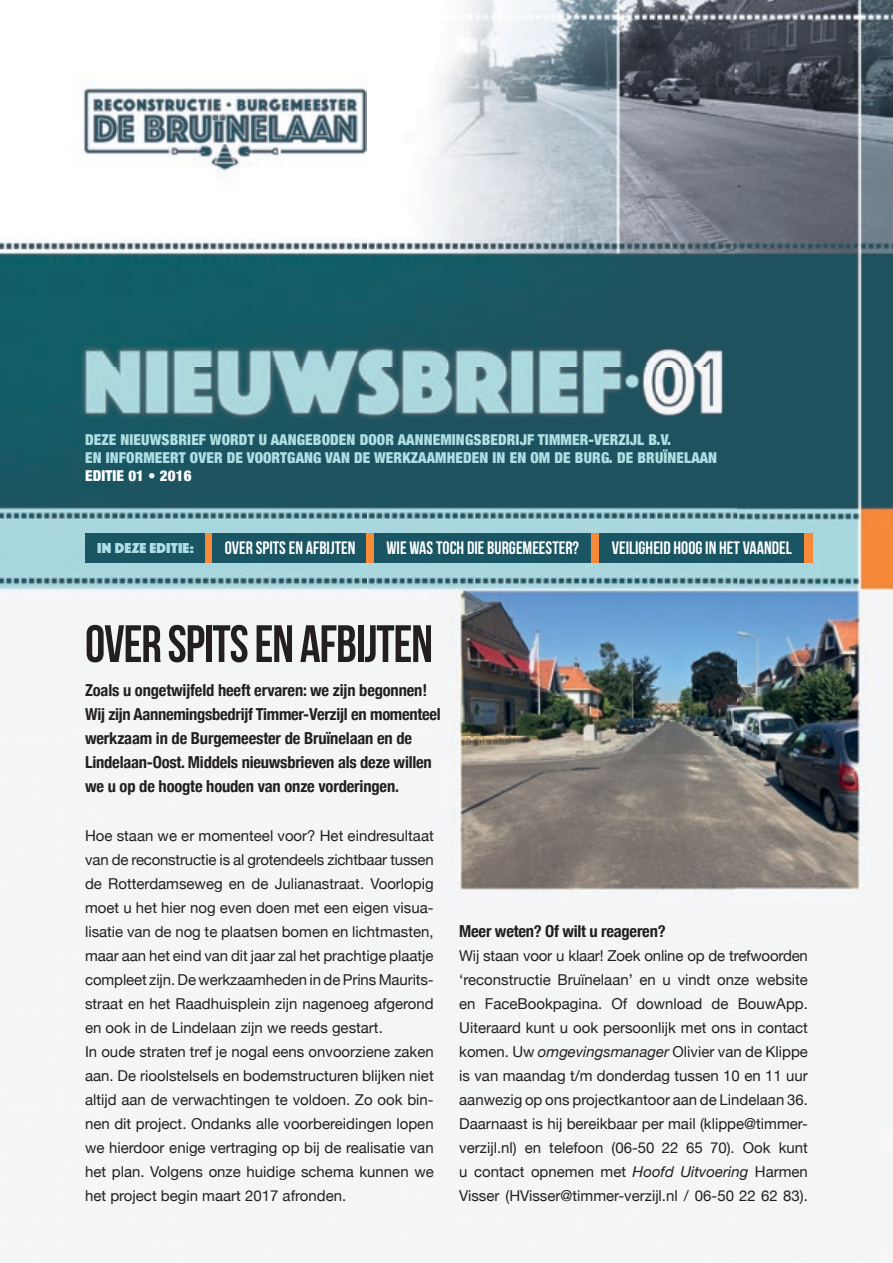
<style>
.page{position:relative;width:893px;height:1263px;background:#fff}
.page>*{position:absolute;margin:0;border:0;box-sizing:border-box;transform-origin:0 0}
.t1{font:52.5px "Bebas Neue";letter-spacing:-.02em;color:#231f20}
.t2{font:18px "Bebas Neue";color:#fff}
.t3{font:700 condensed 16.5px/24px "Helvetica Neue";letter-spacing:-.01em;color:#231f20}
.t4{font:15px/24px "Helvetica Neue";color:#231f20}
.t5{font:900 condensed 15px/18px "Helvetica Neue";letter-spacing:.01em;color:#afdfe5}
.t6{font:900 condensed 15px "Helvetica Neue";letter-spacing:.01em;color:#fff}
.t7{font:15px "Phosphate Solid";letter-spacing:.01em;color:#afdfe5}
.s1{font-style:italic}
</style>
<div class="page">
<img style="left:0;top:0;width:893px;height:1263px">
<div style="left:94px;top:533px;width:119px;height:29px;background:#f68a39"></div>
<div style="left:221px;top:533px;width:153px;height:29px;background:#f68a39"></div>
<div style="left:446px;top:533px;width:154px;height:29px;background:#f68a39"></div>
<div style="left:659px;top:533px;width:153px;height:29px;background:#f68a39"></div>
<div style="left:85px;top:533px;width:119px;height:29px;background:#195563"></div>
<div style="left:213px;top:533px;width:153px;height:29px;background:#195563"></div>
<div style="left:374px;top:533px;width:217px;height:29px;background:#195563"></div>
<div style="left:600px;top:533px;width:204px;height:29px;background:#195563"></div>
<p class="t5" style="left:85px;top:430px;width:634px">DEZE NIEUWSBRIEF WORDT U AANGEBODEN DOOR AANNEMINGSBEDRIJF TIMMER-VERZIJL B.V.<br>EN INFORMEERT OVER DE VOORTGANG VAN DE WERKZAAMHEDEN IN EN OM DE BURG. DE BRUÏNELAAN</p>
<p class="t6" style="left:85px;top:463px;width:108px">EDITIE 01 • 2016</p>
<p class="t7" style="left:97px;top:537px;width:98px">IN DEZE EDITIE:</p>
<p class="t2" style="left:225px;top:538px;width:132px">OVER SPITS EN AFBIJTEN</p>
<p class="t2" style="left:386px;top:538px;width:194px">WIE WAS TOCH DIE BURGEMEESTER?</p>
<p class="t2" style="left:612px;top:538px;width:182px">VEILIGHEID HOOG IN HET VAANDEL</p>
<h1 class="t1" style="left:85px;top:615px;width:349px">OVER SPITS EN AFBIJTEN</h1>
<p class="t3" style="left:85px;top:677px;width:357px">Zoals u ongetwijfeld heeft ervaren: we zijn begonnen!<br>Wij zijn Aannemingsbedrijf Timmer-Verzijl en momenteel werkzaam in de Burgemeester de Bruïnelaan en de Lindelaan-Oost. Middels nieuws brieven als deze willen we u op de hoogte houden van onze vorderingen.</p>
<p class="t4" style="left:85px;top:825px;width:350px">Hoe staan we er momenteel voor? Het eindresultaat van de reconstructie is al grotendeels zichtbaar tussen de Rotterdamseweg en de Julianastraat. Voorlopig moet u het hier nog even doen met een eigen visua&shy;lisatie van de nog te plaatsen bomen en lichtmasten, maar aan het eind van dit jaar zal het prachtige plaatje compleet zijn. De werkzaamheden in de Prins Maurits&shy;straat en het Raadhuisplein zijn nagenoeg afgerond en ook in de Lindelaan zijn we reeds gestart.<br>In oude straten tref je nogal eens onvoorziene zaken aan. De rioolstelsels en bodemstructuren blijken niet altijd aan de verwachtingen te voldoen. Zo ook bin&shy;nen dit project. Ondanks alle voorbereidingen lopen we hierdoor enige vertraging op bij de realisatie van het plan. Volgens onze huidige schema kunnen we het project begin maart 2017 afronden.</p>
<p class="t3" style="left:459px;top:918px;width:208px">Meer weten? Of wilt u reageren?</p>
<p class="t4" style="left:459px;top:944px;width:350px;text-align:justify">Wij staan voor u klaar! Zoek online op de trefwoorden ‘reconstructie Bruïnelaan’ en u vindt onze website en FaceBookpagina. Of download de BouwApp.<br>Uiteraard kunt u ook persoonlijk met ons in contact komen. Uw <span class="s1">omgevingsmanager</span> Olivier van de Klippe is van maandag t/m donderdag tussen 10 en 11 uur aanwezig op ons projectkantoor aan de Lindelaan 36.<br>Daarnaast is hij bereikbaar per mail (klippe@timmer&shy;verzijl.nl) en telefoon (06-50 22 65 70). Ook kunt u contact opnemen met <span class="s1">Hoofd Uitvoering</span> Harmen Visser (HVisser@timmer-verzijl.nl / 06-50 22 62 83).</p>
</div>
